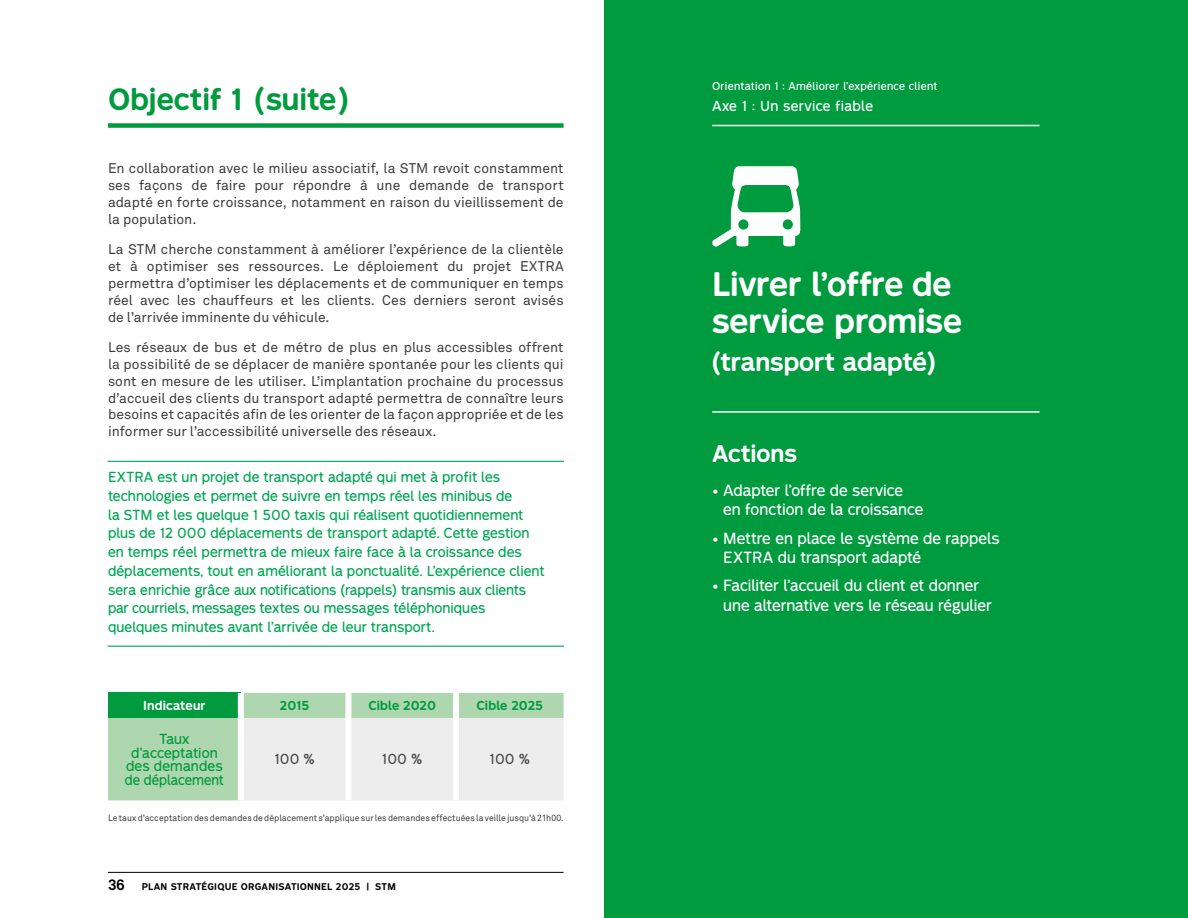
<style>
.page{position:relative;width:1188px;height:918px;background:#fff}
.page>*{position:absolute;margin:0;border:0;box-sizing:border-box;transform-origin:0 0}
.t1{font:700 31.5px/37.5px "STM Montreal";letter-spacing:-.005em;color:#fff}
.t2{font:700 28.5px "STM Montreal";color:#009b3e}
.t3{font:700 24px "STM Montreal";color:#fff}
.t4{font:700 22.5px "STM Montreal";color:#fff}
.t5{font:15px/19.5px "STM Montreal";letter-spacing:-.005em;color:#fff}
.t6{font:13.8px/16.8px "Akkurat";color:#3c3c3b;text-align:justify}
.t7{font:13.5px/18.8px "STM Montreal";color:#00a754}
.t8{font:13.5px/13.5px "STM Montreal";color:#009b3e;text-align:center}
.t9{font:13.5px "STM Montreal";letter-spacing:.025em;color:#fff}
.t10{font:13.5px "STM Montreal";color:#4a4a49}
.t11{font:700 12px "STM Montreal";letter-spacing:.005em;color:#009b3e}
.t12{font:700 12px "STM Montreal";letter-spacing:.015em;color:#fff}
.t13{font:10.5px "STM Montreal";letter-spacing:.025em;color:#fff}
.t14{font:9px "Akkurat";letter-spacing:.005em;color:#3c3c3b;scale:.96 1}
.t15{font:700 9px "STM Montreal";letter-spacing:.025em;color:#000}
.s1{font-family:"Akkurat";font-size:15px}
</style>
<div class="page">
<div style="left:604px;top:0;width:584px;height:918px;background:#009b3e"></div>
<hr style="left:108px;top:461px;width:456px;height:1px;background:#00a754">
<hr style="left:108px;top:646px;width:456px;height:1px;background:#00a754">
<hr style="left:712px;top:411px;width:328px;height:2px;background:#fff">
<div style="left:108px;top:123px;width:456px;height:5px;background:#009b3e"></div>
<svg style="left:712px;top:166px;width:89px;height:81px"></svg>
<svg style="left:108px;top:693px;width:456px;height:107px;background:#93cd9e"></svg>
<div style="left:244px;top:718px;width:320px;height:82px;background:#ededed"></div>
<div style="left:238px;top:693px;width:6px;height:25px;background:#fff"></div>
<div style="left:345px;top:693px;width:6px;height:25px;background:#fff"></div>
<div style="left:453px;top:693px;width:6px;height:25px;background:#fff"></div>
<div style="left:238px;top:718px;width:6px;height:82px;background:#fff"></div>
<div style="left:345px;top:718px;width:6px;height:82px;background:#fff"></div>
<div style="left:453px;top:718px;width:6px;height:82px;background:#fff"></div>
<hr style="left:108px;top:872px;width:456px;height:1px;background:#000">
<hr style="left:712px;top:125px;width:328px;height:1px;background:#fff">
<h2 class="t2" style="left:108px;top:81px;width:244px">Objectif 1 (suite)</h2>
<p class="t6" style="left:108px;top:160px;width:457px">En collaboration avec le milieu associatif, la STM revoit constamment ses façons de faire pour répondre à une demande de transport adapté en forte croissance, notamment en raison du vieillissement de la population.</p>
<p class="t6" style="left:108px;top:241px;width:457px">La STM cherche constamment à améliorer l’expérience de la clientèle et à optimiser ses ressources. Le déploiement du projet EXTRA permettra d’optimiser les déplacements et de communiquer en temps réel avec les chauffeurs et les clients. Ces derniers seront avisés de l’arrivée imminente du véhicule.</p>
<p class="t6" style="left:108px;top:338px;width:457px">Les réseaux de bus et de métro de plus en plus accessibles offrent la possibilité de se déplacer de manière spontanée pour les clients qui sont en mesure de les utiliser. L’implantation prochaine du processus d’accueil des clients du transport adapté permettra de connaître leurs besoins et capacités afin de les orienter de la façon appropriée et de les informer sur l’accessibilité universelle des réseaux.</p>
<p class="t7" style="left:108px;top:467px;width:438px">EXTRA est un projet de transport adapté qui met à profit les technologies et permet de suivre en temps réel les minibus de<br>la STM et les quelque 1 500 taxis qui réalisent quotidiennement plus de 12 000 déplacements de transport adapté. Cette gestion en temps réel permettra de mieux faire face à la croissance des déplacements, tout en améliorant la ponctualité. L’expérience client sera enrichie grâce aux notifications (rappels) transmis aux clients par courriels, messages textes ou messages téléphoniques quelques minutes avant l’arrivée de leur transport.</p>
<p class="t12" style="left:143px;top:698px;width:64px">Indicateur</p>
<p class="t11" style="left:280px;top:698px;width:31px">2015</p>
<p class="t11" style="left:368px;top:698px;width:69px">Cible 2020</p>
<p class="t11" style="left:477px;top:698px;width:68px">Cible 2025</p>
<p class="t8" style="left:125px;top:732px;width:101px">Taux d’acceptation des demandes de déplacement</p>
<p class="t10" style="left:274px;top:751px;width:42px">100 %</p>
<p class="t10" style="left:382px;top:751px;width:42px">100 %</p>
<p class="t10" style="left:490px;top:751px;width:42px">100 %</p>
<p class="t14" style="left:108px;top:812px;width:476px">Le taux d’acceptation des demandes de déplacement s’applique sur les demandes effectuées la veille jusqu’à 21h00.</p>
<p class="t15" style="left:108px;top:881px;width:289px"><span class="s1">36</span> PLAN STRATÉGIQUE ORGANISATIONNEL 2025 | STM</p>
<p class="t13" style="left:712px;top:79px;width:227px">Orientation 1 : Améliorer l’expérience client</p>
<p class="t9" style="left:712px;top:97px;width:163px">Axe 1 : Un service fiable</p>
<h1 class="t1" style="left:712px;top:265px;width:252px">Livrer l’offre de service promise</h1>
<h3 class="t3" style="left:710px;top:346px;width:228px">(transport adapté)</h3>
<h3 class="t4" style="left:712px;top:440px;width:86px">Actions</h3>
<p class="t5" style="left:723px;top:480px;width:202px;text-indent:-11px">• Adapter l’offre de service en fonction de la croissance</p>
<p class="t5" style="left:723px;top:528px;width:278px;text-indent:-11px">• Mettre en place le système de rappels<br>EXTRA du transport adapté</p>
<p class="t5" style="left:723px;top:576px;width:270px;text-indent:-11px">• Faciliter l’accueil du client et donner une alternative vers le réseau régulier</p>
</div>
